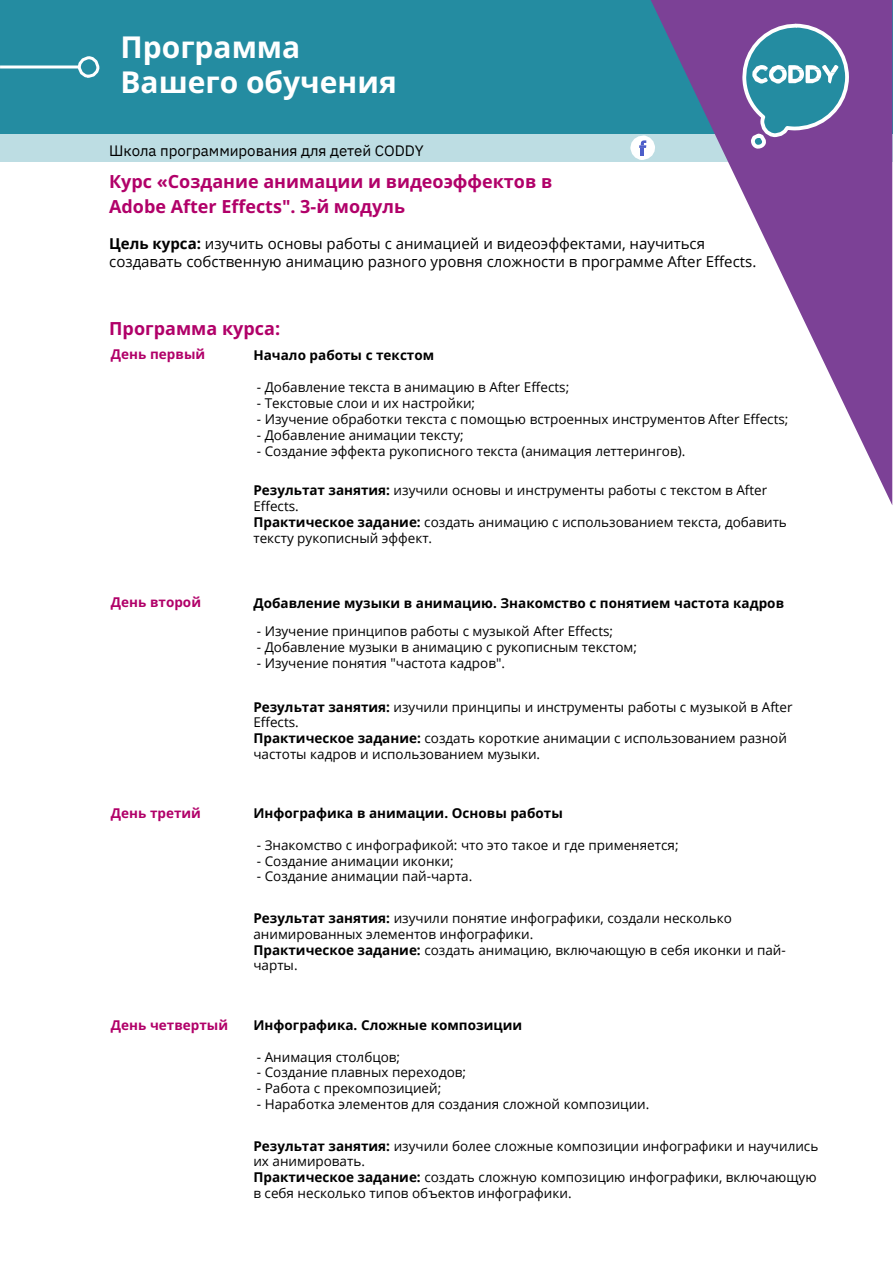
<style>
.page{position:relative;width:893px;height:1264px;background:#fff}
.page>*{position:absolute;margin:0;border:0;box-sizing:border-box;transform-origin:0 0}
.t1{font:700 30px/34.8px "Open Sans";color:#fff}
.t2{font:700 18px/24.8px "Open Sans";color:#b10069}
.t3{font:15px/18px "Open Sans";color:#000}
.t4{font:15px "IBM Plex Sans";color:#000}
.t5{font:13.5px/15.8px "Open Sans";color:#000}
.t6{font:700 13.5px "Open Sans";color:#000}
.t7{font:700 13.5px "Open Sans";color:#b10069}
.s1{font-weight:700}
</style>
<div class="page">
<div style="left:0;top:0;width:892px;height:134px;background:#248ca1"></div>
<div style="left:0;top:134px;width:892px;height:28px;background:#bddde3"></div>
<svg style="left:651px;top:0;width:241px;height:505px"></svg>
<hr style="left:0;top:65px;width:78px;height:3px;background:#fff">
<svg style="left:76px;top:56px;width:24px;height:22px"></svg>
<svg style="left:740px;top:22px;width:110px;height:129px"></svg>
<svg style="left:630px;top:135px;width:25px;height:25px"></svg>
<p class="t1" style="left:120px;top:29px;width:278px">Программа<br>Вашего обучения</p>
<p class="t4" style="left:109px;top:141px;width:316px">Школа программирования для детей CODDY</p>
<p class="t2" style="left:109px;top:169px;width:444px">Курс «Создание анимации и видеоэффектов в<br>Adobe After Effects". 3-й модуль</p>
<p class="t3" style="left:109px;top:234px;width:648px"><span class="s1">Цель курса:</span> изучить основы работы с анимацией и видеоэффектами, научиться создавать собственную анимацию разного уровня сложности в программе After Effects.</p>
<p class="t2" style="left:109px;top:316px;width:172px">Программа курса:</p>
<p class="t7" style="left:111px;top:345px;width:96px">День первый</p>
<p class="t6" style="left:253px;top:346px;width:182px">Начало работы с текстом</p>
<p class="t5" style="left:257px;top:379px;width:314px">- Добавление текста в анимацию в After Effects;</p>
<p class="t5" style="left:257px;top:395px;width:220px">- Текстовые слои и их настройки;</p>
<p class="t5" style="left:257px;top:411px;width:533px">- Изучение обработки текста с помощью встроенных инструментов After Effects;</p>
<p class="t5" style="left:257px;top:427px;width:208px">- Добавление анимации тексту;</p>
<p class="t5" style="left:257px;top:443px;width:430px">- Создание эффекта рукописного текста (анимация леттерингов).</p>
<p class="t5" style="left:253px;top:482px;width:515px"><span class="s1">Результат занятия:</span> изучили основы и инструменты работы с текстом в After<br>Effects.</p>
<p class="t5" style="left:253px;top:514px;width:535px"><span class="s1">Практическое задание:</span> создать анимацию с использованием текста, добавить тексту рукописный эффект.</p>
<p class="t7" style="left:111px;top:592px;width:92px">День второй</p>
<p class="t6" style="left:253px;top:594px;width:532px">Добавление музыки в анимацию. Знакомство с понятием частота кадров</p>
<p class="t5" style="left:257px;top:623px;width:358px">- Изучение принципов работы с музыкой After Effects;</p>
<p class="t5" style="left:257px;top:639px;width:381px">- Добавление музыки в анимацию с рукописным текстом;</p>
<p class="t5" style="left:257px;top:655px;width:249px">- Изучение понятия "частота кадров".</p>
<p class="t5" style="left:253px;top:698px;width:540px"><span class="s1">Результат занятия:</span> изучили принципы и инструменты работы с музыкой в After<br>Effects.</p>
<p class="t5" style="left:253px;top:730px;width:535px"><span class="s1">Практическое задание:</span> создать короткие анимации с использованием разной частоты кадров и использованием музыки.</p>
<p class="t7" style="left:111px;top:804px;width:91px">День третий</p>
<p class="t6" style="left:253px;top:803px;width:311px">Инфографика в анимации. Основы работы</p>
<p class="t5" style="left:257px;top:836px;width:423px">- Знакомство с инфографикой: что это такое и где применяется;</p>
<p class="t5" style="left:257px;top:852px;width:198px">- Создание анимации иконки;</p>
<p class="t5" style="left:257px;top:868px;width:217px">- Создание анимации пай-чарта.</p>
<p class="t5" style="left:253px;top:910px;width:480px"><span class="s1">Результат занятия:</span> изучили понятие инфографики, создали несколько анимированных элементов инфографики.</p>
<p class="t5" style="left:253px;top:941px;width:534px"><span class="s1">Практическое задание:</span> создать анимацию, включающую в себя иконки и пай&shy;чарты.</p>
<p class="t7" style="left:111px;top:1015px;width:119px">День четвертый</p>
<p class="t6" style="left:253px;top:1015px;width:270px">Инфографика. Сложные композиции</p>
<p class="t5" style="left:257px;top:1048px;width:145px">- Анимация столбцов;</p>
<p class="t5" style="left:257px;top:1064px;width:211px">- Создание плавных переходов;</p>
<p class="t5" style="left:257px;top:1079px;width:186px">- Работа с прекомпозицией;</p>
<p class="t5" style="left:257px;top:1095px;width:394px">- Наработка элементов для создания сложной композиции.</p>
<p class="t5" style="left:253px;top:1137px;width:566px"><span class="s1">Результат занятия:</span> изучили более сложные композиции инфографики и научились их анимировать.</p>
<p class="t5" style="left:253px;top:1169px;width:564px"><span class="s1">Практическое задание:</span> создать сложную композицию инфографики, включающую в себя несколько типов объектов инфографики.</p>
</div>
